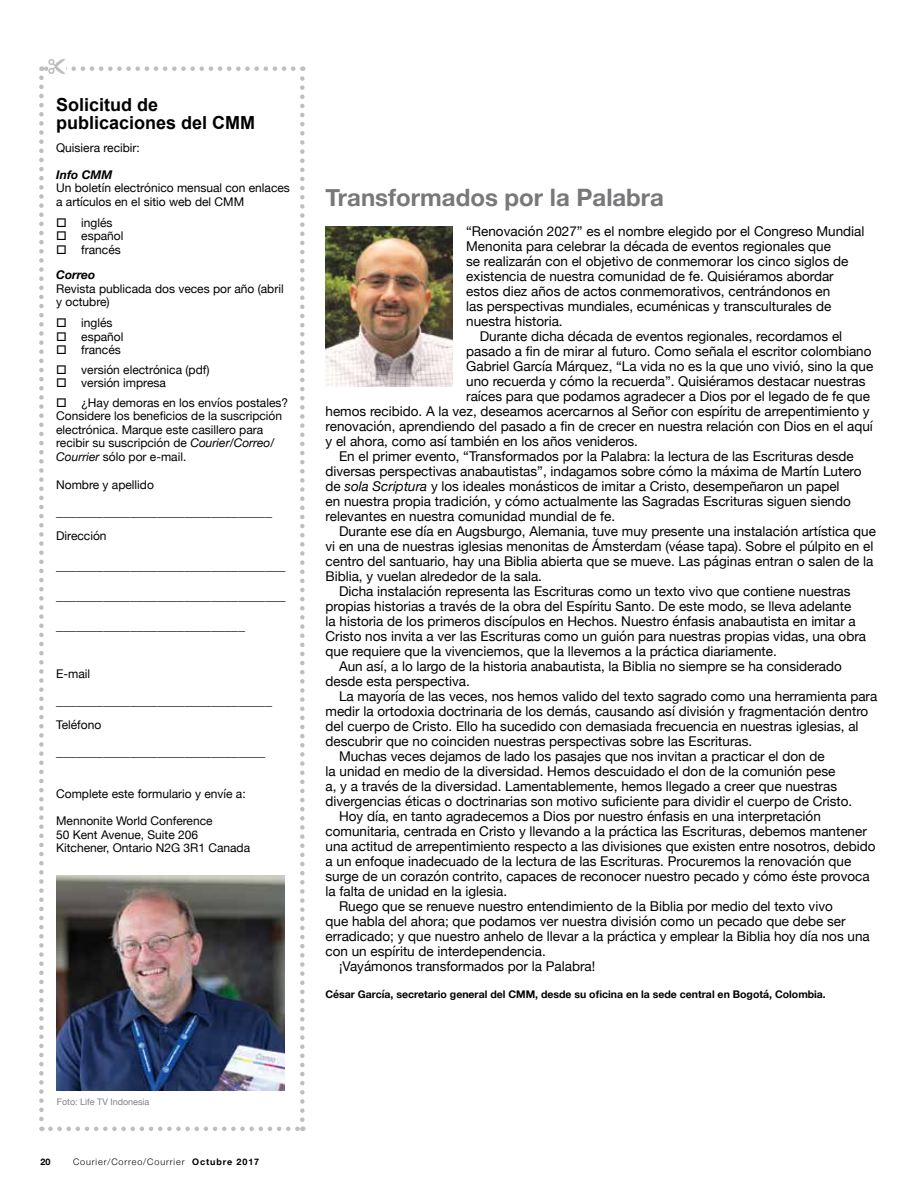
<style>
.page{position:relative;width:918px;height:1188px;background:#fff}
.page>*{position:absolute;margin:0;border:0;box-sizing:border-box;transform-origin:0 0}
.t1{font:700 24px "Helvetica Neue";color:#78787a}
.t2{font:700 18px/18px "Arial";color:#000}
.t3{font:13.5px "Helvetica Neue";color:#000}
.t4{font:12px/13.5px "Helvetica Neue";color:#000}
.t5{font:italic 700 12px "Helvetica Neue";color:#000}
.t6{font:700 10.5px "Helvetica Neue";color:#000}
.t7{font:300 9px "Helvetica Neue";letter-spacing:.1em;color:#000}
.t8{font:9px "Helvetica Neue";color:#808285}
.t9{font:700 9px "Helvetica Neue";color:#000}
.s1{font-weight:700;font-style:italic}
.s2{font-style:italic}
.s3{font-weight:700}
</style>
<div class="page">
<img style="left:326px;top:227px;width:127px;height:159px">
<svg style="left:39px;top:59px;width:266px;height:1072px"></svg>
<img style="left:57px;top:875px;width:228px;height:215px">
<h2 class="t2" style="left:56px;top:97px;width:201px">Solicitud de publicaciones del CMM</h2>
<p class="t4" style="left:56px;top:142px;width:85px">Quisiera recibir:</p>
<p class="t5" style="left:56px;top:165px;width:58px">Info CMM</p>
<p class="t4" style="left:56px;top:182px;width:235px">Un boletín electrónico mensual con enlaces a artículos en el sitio web del CMM</p>
<p class="t4" style="left:56px;top:217px;width:58px">□ inglés</p>
<p class="t4" style="left:56px;top:230px;width:69px">□ español</p>
<p class="t4" style="left:56px;top:238px;width:66px;line-height:25.5px">□ francés<br><span class="s1">Correo</span></p>
<p class="t4" style="left:56px;top:283px;width:229px">Revista publicada dos veces por año (abril y octubre)</p>
<p class="t4" style="left:56px;top:317px;width:58px">□ inglés</p>
<p class="t4" style="left:56px;top:331px;width:69px">□ español</p>
<p class="t4" style="left:56px;top:344px;width:66px">□ francés</p>
<p class="t4" style="left:56px;top:364px;width:155px">□ versión electrónica (pdf)</p>
<p class="t4" style="left:56px;top:377px;width:111px">□ versión impresa</p>
<p class="t4" style="left:56px;top:397px;width:234px">□ ¿Hay demoras en los envíos postales?<br>Considere los beneficios de la suscripción electrónica. Marque este casillero para recibir su suscripción de <span class="s2">Courier/Correo/ Courrier</span> sólo por e-mail.</p>
<p class="t4" style="left:56px;top:479px;width:99px">Nombre y apellido</p>
<p class="t3" style="left:56px;top:502px;width:217px">________________________________</p>
<p class="t4" style="left:56px;top:530px;width:52px">Dirección</p>
<p class="t3" style="left:56px;top:556px;width:231px">__________________________________</p>
<p class="t3" style="left:56px;top:586px;width:231px">__________________________________</p>
<p class="t3" style="left:56px;top:616px;width:190px">____________________________</p>
<p class="t4" style="left:56px;top:668px;width:36px">E-mail</p>
<p class="t3" style="left:56px;top:691px;width:218px">________________________________</p>
<p class="t4" style="left:56px;top:719px;width:47px">Teléfono</p>
<p class="t3" style="left:56px;top:742px;width:211px">_______________________________</p>
<p class="t4" style="left:56px;top:788px;width:191px">Complete este formulario y envíe a:</p>
<p class="t4" style="left:56px;top:815px;width:196px">Mennonite World Conference<br>50 Kent Avenue, Suite 206<br>Kitchener, Ontario N2G 3R1 Canada</p>
<h1 class="t1" style="left:326px;top:179px;width:340px">Transformados por la Palabra</h1>
<p class="t3" style="left:466px;top:221px;width:400px">“Renovación 2027” es el nombre elegido por el Congreso Mundial</p>
<p class="t3" style="left:466px;top:236px;width:366px">Menonita para celebrar la década de eventos regionales que</p>
<p class="t3" style="left:466px;top:251px;width:384px">se realizarán con el objetivo de conmemorar los cinco siglos de</p>
<p class="t3" style="left:466px;top:266px;width:369px">existencia de nuestra comunidad de fe. Quisiéramos abordar</p>
<p class="t3" style="left:466px;top:281px;width:366px">estos diez años de actos conmemorativos, centrándonos en</p>
<p class="t3" style="left:466px;top:296px;width:367px">las perspectivas mundiales, ecuménicas y transculturales de</p>
<p class="t3" style="left:466px;top:311px;width:98px">nuestra historia.</p>
<p class="t3" style="left:480px;top:326px;width:364px">Durante dicha década de eventos regionales, recordamos el</p>
<p class="t3" style="left:466px;top:341px;width:407px">pasado a fin de mirar al futuro. Como señala el escritor colombiano</p>
<p class="t3" style="left:466px;top:356px;width:409px">Gabriel García Márquez, “La vida no es la que uno vivió, sino la que</p>
<p class="t3" style="left:466px;top:371px;width:401px">uno recuerda y cómo la recuerda”. Quisiéramos destacar nuestras</p>
<p class="t3" style="left:466px;top:386px;width:405px">raíces para que podamos agradecer a Dios por el legado de fe que</p>
<p class="t3" style="left:326px;top:401px;width:546px">hemos recibido. A la vez, deseamos acercarnos al Señor con espíritu de arrepentimiento y</p>
<p class="t3" style="left:326px;top:416px;width:549px">renovación, aprendiendo del pasado a fin de crecer en nuestra relación con Dios en el aquí</p>
<p class="t3" style="left:326px;top:431px;width:314px">y el ahora, como así también en los años venideros.</p>
<p class="t3" style="left:339px;top:446px;width:516px">En el primer evento, “Transformados por la Palabra: la lectura de las Escrituras desde</p>
<p class="t3" style="left:326px;top:461px;width:538px">diversas perspectivas anabautistas”, indagamos sobre cómo la máxima de Martín Lutero</p>
<p class="t3" style="left:326px;top:476px;width:516px">de <span class="s2">sola Scriptura</span> y los ideales monásticos de imitar a Cristo, desempeñaron un papel</p>
<p class="t3" style="left:326px;top:491px;width:527px">en nuestra propia tradición, y cómo actualmente las Sagradas Escrituras siguen siendo</p>
<p class="t3" style="left:326px;top:506px;width:291px">relevantes en nuestra comunidad mundial de fe.</p>
<p class="t3" style="left:339px;top:521px;width:539px">Durante ese día en Augsburgo, Alemania, tuve muy presente una instalación artística que</p>
<p class="t3" style="left:326px;top:536px;width:549px">vi en una de nuestras iglesias menonitas de Ámsterdam (véase tapa). Sobre el púlpito en el</p>
<p class="t3" style="left:326px;top:551px;width:549px">centro del santuario, hay una Biblia abierta que se mueve. Las páginas entran o salen de la</p>
<p class="t3" style="left:326px;top:566px;width:218px">Biblia, y vuelan alrededor de la sala.</p>
<p class="t3" style="left:339px;top:581px;width:513px">Dicha instalación representa las Escrituras como un texto vivo que contiene nuestras</p>
<p class="t3" style="left:326px;top:596px;width:527px">propias historias a través de la obra del Espíritu Santo. De este modo, se lleva adelante</p>
<p class="t3" style="left:326px;top:611px;width:532px">la historia de los primeros discípulos en Hechos. Nuestro énfasis anabautista en imitar a</p>
<p class="t3" style="left:326px;top:626px;width:542px">Cristo nos invita a ver las Escrituras como un guión para nuestras propias vidas, una obra</p>
<p class="t3" style="left:326px;top:641px;width:453px">que requiere que la vivenciemos, que la llevemos a la práctica diariamente.</p>
<p class="t3" style="left:339px;top:656px;width:504px">Aun así, a lo largo de la historia anabautista, la Biblia no siempre se ha considerado</p>
<p class="t3" style="left:326px;top:671px;width:146px">desde esta perspectiva.</p>
<p class="t3" style="left:339px;top:686px;width:540px">La mayoría de las veces, nos hemos valido del texto sagrado como una herramienta para</p>
<p class="t3" style="left:326px;top:701px;width:544px">medir la ortodoxia doctrinaria de los demás, causando así división y fragmentación dentro</p>
<p class="t3" style="left:326px;top:716px;width:535px">del cuerpo de Cristo. Ello ha sucedido con demasiada frecuencia en nuestras iglesias, al</p>
<p class="t3" style="left:326px;top:731px;width:428px">descubrir que no coinciden nuestras perspectivas sobre las Escrituras.</p>
<p class="t3" style="left:339px;top:746px;width:487px">Muchas veces dejamos de lado los pasajes que nos invitan a practicar el don de</p>
<p class="t3" style="left:326px;top:761px;width:511px">la unidad en medio de la diversidad. Hemos descuidado el don de la comunión pese</p>
<p class="t3" style="left:326px;top:776px;width:513px">a, y a través de la diversidad. Lamentablemente, hemos llegado a creer que nuestras</p>
<p class="t3" style="left:326px;top:791px;width:528px">divergencias éticas o doctrinarias son motivo suficiente para dividir el cuerpo de Cristo.</p>
<p class="t3" style="left:339px;top:806px;width:483px">Hoy día, en tanto agradecemos a Dios por nuestro énfasis en una interpretación</p>
<p class="t3" style="left:326px;top:821px;width:543px">comunitaria, centrada en Cristo y llevando a la práctica las Escrituras, debemos mantener</p>
<p class="t3" style="left:326px;top:836px;width:552px">una actitud de arrepentimiento respecto a las divisiones que existen entre nosotros, debido</p>
<p class="t3" style="left:326px;top:851px;width:527px">a un enfoque inadecuado de la lectura de las Escrituras. Procuremos la renovación que</p>
<p class="t3" style="left:326px;top:866px;width:546px">surge de un corazón contrito, capaces de reconocer nuestro pecado y cómo éste provoca</p>
<p class="t3" style="left:326px;top:881px;width:183px">la falta de unidad en la iglesia.</p>
<p class="t3" style="left:339px;top:896px;width:495px">Ruego que se renueve nuestro entendimiento de la Biblia por medio del texto vivo</p>
<p class="t3" style="left:326px;top:911px;width:522px">que habla del ahora; que podamos ver nuestra división como un pecado que debe ser</p>
<p class="t3" style="left:326px;top:926px;width:546px">erradicado; y que nuestro anhelo de llevar a la práctica y emplear la Biblia hoy día nos una</p>
<p class="t3" style="left:326px;top:941px;width:222px">con un espíritu de interdependencia.</p>
<p class="t3" style="left:339px;top:956px;width:258px">¡Vayámonos transformados por la Palabra!</p>
<p class="t6" style="left:326px;top:986px;width:502px">César García, secretario general del CMM, desde su oficina en la sede central en Bogotá, Colombia.</p>
<p class="t8" style="left:57px;top:1095px;width:94px">Foto: Life TV Indonesia</p>
<p class="t9" style="left:40px;top:1155px;width:12px">20</p>
<p class="t7" style="left:73px;top:1155px;width:188px">Courier/Correo/Courrier <span class="s3">Octubre 2017</span></p>
</div>
